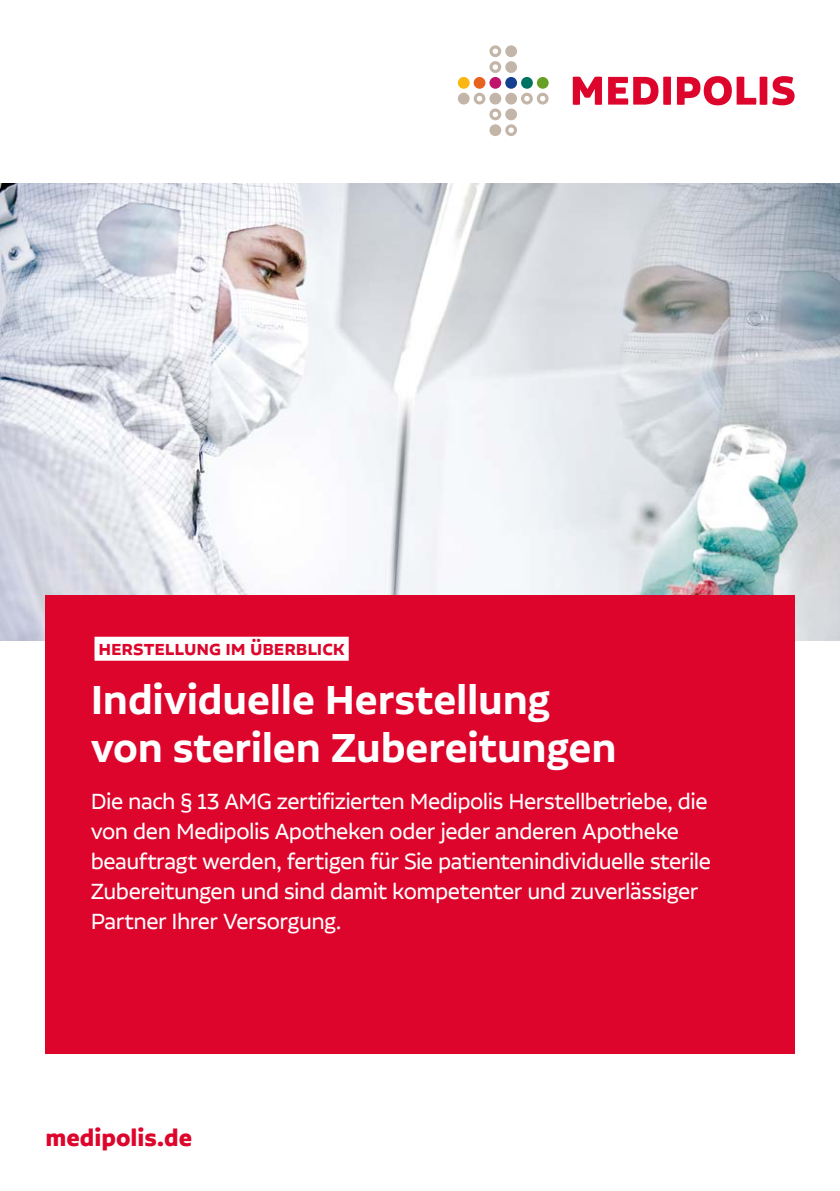
<style>
.page{position:relative;width:840px;height:1191px;background:#fff}
.page>*{position:absolute;margin:0;border:0;box-sizing:border-box;transform-origin:0 0}
.t1{font:600 48px/48px "Aalto Sans Pro";letter-spacing:-.005em;color:#fff}
.t2{font:700 28px "Aalto Sans Pro";color:#dd052b}
.t3{font:26px/30px "Aalto Sans Pro";letter-spacing:-.02em;color:#fff}
.t4{font:600 24px "Aalto Sans Pro";letter-spacing:-.005em;color:#dd052b;scale:.9 1}
</style>
<div class="page">
<img style="left:0;top:183px;width:839px;height:458px">
<div style="left:45px;top:595px;width:749px;height:459px;background:#dd052b"></div>
<svg style="left:608px;top:77px;width:62px;height:28px"></svg>
<svg style="left:572px;top:77px;width:29px;height:28px"></svg>
<svg style="left:676px;top:76px;width:118px;height:29px"></svg>
<div style="left:457px;top:93px;width:12px;height:11px;background:#c3b6a8;border-radius:50%"></div>
<div style="left:457px;top:77px;width:12px;height:12px;background:#fab712;border-radius:50%"></div>
<div style="left:473px;top:77px;width:12px;height:12px;background:#e7621c;border-radius:50%"></div>
<div style="left:505px;top:45px;width:11px;height:12px;background:#c3b6a8;border-radius:50%"></div>
<svg style="left:489px;top:45px;width:12px;height:28px"></svg>
<div style="left:505px;top:61px;width:11px;height:12px;background:#c3b6a8;border-radius:50%"></div>
<svg style="left:473px;top:93px;width:75px;height:43px"></svg>
<div style="left:489px;top:93px;width:12px;height:11px;background:#c3b6a8;border-radius:50%"></div>
<div style="left:505px;top:93px;width:11px;height:11px;background:#c3b6a8;border-radius:50%"></div>
<div style="left:489px;top:77px;width:12px;height:12px;background:#c0136b;border-radius:50%"></div>
<div style="left:505px;top:77px;width:11px;height:12px;background:#153f8f;border-radius:50%"></div>
<div style="left:520px;top:77px;width:12px;height:12px;background:#007262;border-radius:50%"></div>
<div style="left:536px;top:77px;width:12px;height:12px;background:#68a025;border-radius:50%"></div>
<div style="left:94px;top:636px;width:254px;height:24px;background:#fff"></div>
<p class="t4" style="left:98px;top:634px;width:275px">herstellung im überblick</p>
<h1 class="t1" style="left:91px;top:675px;width:527px">Individuelle Herstellung von sterilen Zubereitungen</h1>
<p class="t3" style="left:91px;top:786px;width:621px">Die nach § 13 AMG zertifizierten Medipolis Herstellbetriebe, die von den Medipolis Apotheken oder jeder anderen Apotheke beauftragt werden, fertigen für Sie patientenindividuelle sterile Zubereitungen und sind damit kompetenter und zuverlässiger Partner Ihrer Versorgung.</p>
<p class="t2" style="left:45px;top:1121px;width:148px">medipolis.de</p>
</div>
